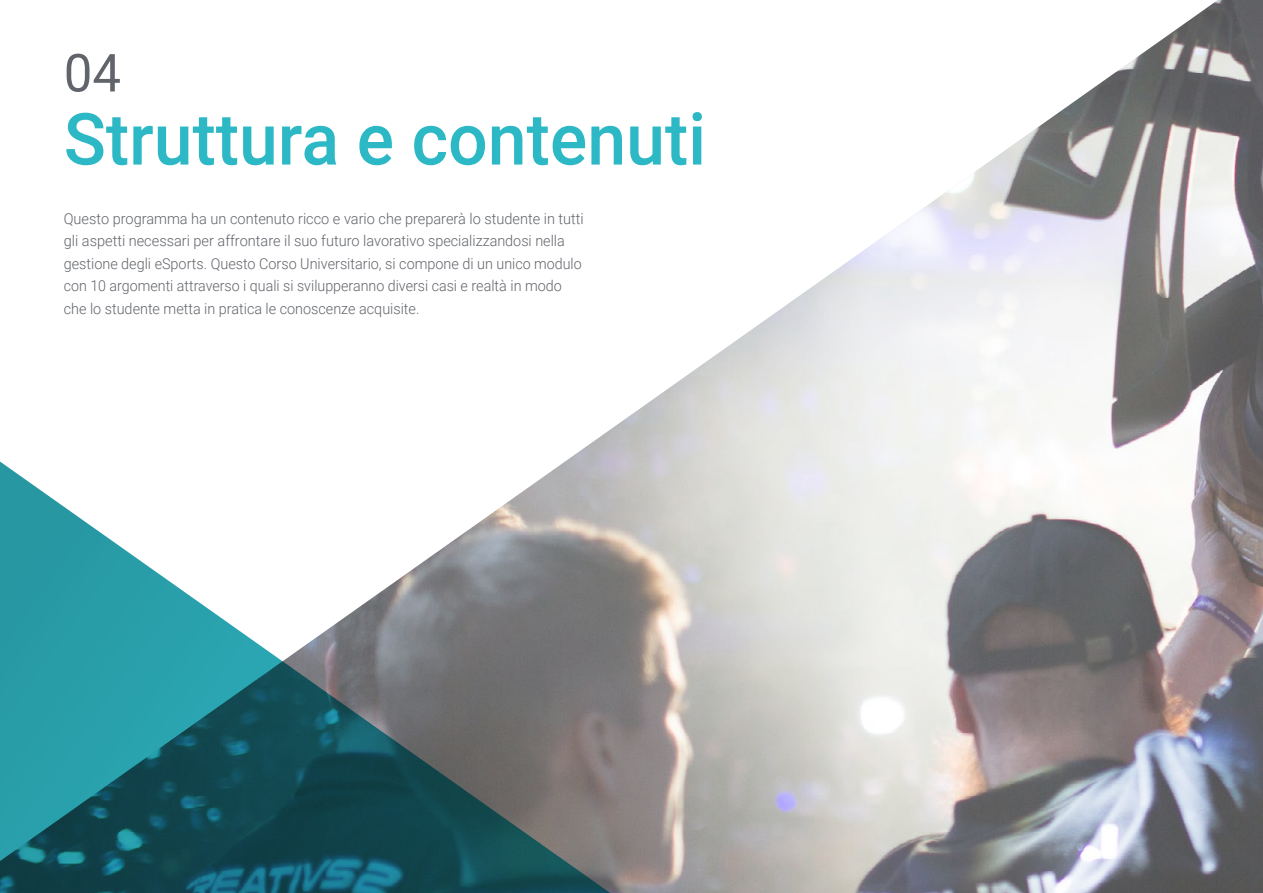
<style>
.page{position:relative;width:1263px;height:893px;background:#fff}
.page>*{position:absolute;margin:0;border:0;box-sizing:border-box;transform-origin:0 0}
.t1{font:500 72px "Roboto";color:#2db8c5}
.t2{font:52.5px "Roboto";color:#61646a}
.t3{font:300 15px/22.5px "Roboto";color:#61646a}
</style>
<div class="page">
<img style="left:587px;top:0;width:676px;height:893px">
<svg style="left:0;top:446px;width:640px;height:447px"></svg>
<h2 class="t2" style="left:64px;top:36px;width:59px">04</h2>
<h1 class="t1" style="left:64px;top:89px;width:644px">Struttura e contenuti</h1>
<p class="t3" style="left:64px;top:207px;width:522px">Questo programma ha un contenuto ricco e vario che preparerà lo studente in tutti gli aspetti necessari per affrontare il suo futuro lavorativo specializzandosi nella gestione degli eSports. Questo Corso Universitario, si compone di un unico modulo con 10 argomenti attraverso i quali si svilupperanno diversi casi e realtà in modo che lo studente metta in pratica le conoscenze acquisite.</p>
</div>
